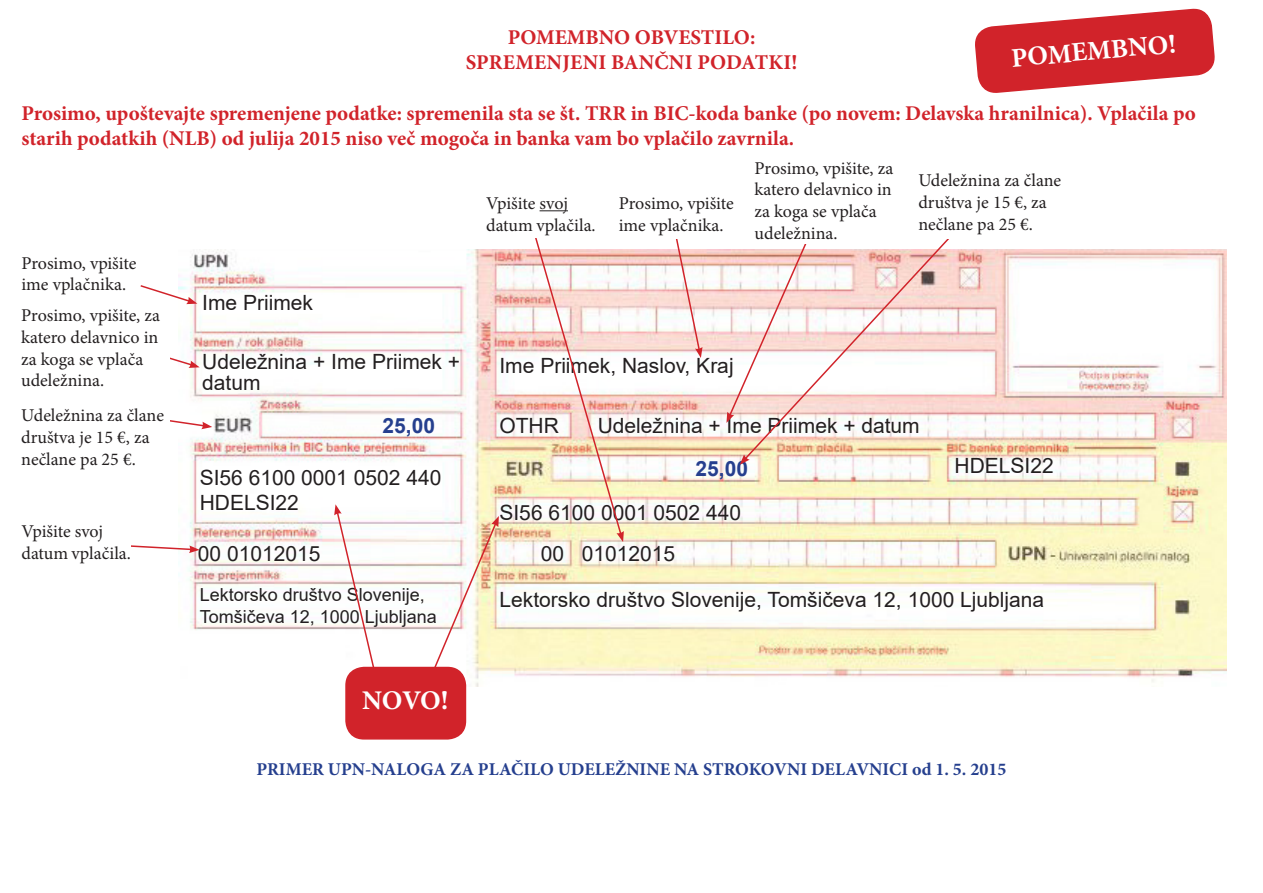
<style>
.page{position:relative;width:1263px;height:893px;background:#fff}
.page>*{position:absolute;margin:0;border:0;box-sizing:border-box;transform-origin:0 0}
.t1{font:700 27px "Minion Pro";color:#fff}
.t2{font:700 21px/25.2px "Minion Pro";color:#d1232a}
.t3{font:21px/21px "Arial";color:#231f20}
.t4{font:700 21px "Arial";color:#253f8e}
.t5{font:18px/21.6px "Minion Pro";color:#231f20}
.t6{font:700 18px "Minion Pro";color:#253f8e}
.t7{font:18px "Arial";color:#231f20}
</style>
<div class="page">
<img style="left:178px;top:249px;width:1049px;height:433px">
<svg style="left:140px;top:284px;width:57px;height:20px"></svg>
<svg style="left:673px;top:239px;width:29px;height:119px"></svg>
<svg style="left:131px;top:544px;width:69px;height:9px"></svg>
<svg style="left:170px;top:349px;width:30px;height:19px"></svg>
<svg style="left:334px;top:504px;width:50px;height:178px"></svg>
<svg style="left:418px;top:516px;width:81px;height:171px"></svg>
<svg style="left:726px;top:249px;width:17px;height:174px"></svg>
<svg style="left:743px;top:239px;width:227px;height:222px"></svg>
<svg style="left:740px;top:454px;width:10px;height:11px"></svg>
<svg style="left:170px;top:416px;width:42px;height:13px"></svg>
<div style="left:755px;top:161px;width:148px;height:83px;background:#fff"></div>
<svg style="left:531px;top:238px;width:93px;height:304px"></svg>
<svg style="left:540px;top:210px;width:28px;height:1px"></svg>
<svg style="left:975px;top:8px;width:240px;height:85px"></svg>
<div style="left:346px;top:667px;width:119px;height:72px;background:#d1232a;border-radius:18px"></div>
<div style="left:345px;top:667px;width:121px;height:73px;border:2px solid #d1232a;border-radius:18px"></div>
<p class="t2" style="left:508px;top:25px;width:249px">POMEMBNO OBVESTILO:</p>
<p class="t2" style="left:466px;top:50px;width:333px">SPREMENJENI BANČNI PODATKI!</p>
<p class="t2" style="left:21px;top:100px;width:1176px">Prosimo, upoštevajte spremenjene podatke: spremenila sta se št. TRR in BIC-koda banke (po novem: Delavska hranilnica). Vplačila po starih podatkih (NLB) od julija 2015 niso več mogoča in banka vam bo vplačilo zavrnila.</p>
<p class="t1" style="left:1010px;top:39px;width:167px;rotate:-5deg">POMEMBNO!</p>
<p class="t5" style="left:21px;top:252px;width:117px">Prosimo, vpišite ime vplačnika.</p>
<p class="t5" style="left:21px;top:305px;width:140px">Prosimo, vpišite, za katero delavnico in za koga se vplača udeležnina.</p>
<p class="t5" style="left:21px;top:405px;width:144px">Udeležnina za člane društva je 15 €, za nečlane pa 25 €.</p>
<p class="t5" style="left:21px;top:521px;width:111px">Vpišite svoj datum vplačila.</p>
<p class="t3" style="left:202px;top:291px;width:112px">Ime Priimek</p>
<p class="t3" style="left:202px;top:351px;width:259px">Udeležnina + Ime Priimek + datum</p>
<p class="t5" style="left:486px;top:193px;width:111px">Vpišite svoj datum vplačila.</p>
<p class="t5" style="left:619px;top:193px;width:117px">Prosimo, vpišite ime vplačnika.</p>
<p class="t5" style="left:755px;top:157px;width:140px">Prosimo, vpišite, za katero delavnico in za koga se vplača udeležnina.</p>
<p class="t5" style="left:918px;top:170px;width:144px">Udeležnina za člane društva je 15 €, za nečlane pa 25 €.</p>
<p class="t3" style="left:499px;top:355px;width:236px">Ime Priimek, Naslov, Kraj</p>
<p class="t3" style="left:499px;top:415px;width:61px">OTHR</p>
<p class="t3" style="left:598px;top:415px;width:324px">Udeležnina + Ime Priimek + datum</p>
<p class="t4" style="left:695px;top:454px;width:54px">25,00</p>
<p class="t4" style="left:382px;top:411px;width:54px">25,00</p>
<p class="t3" style="left:200px;top:466px;width:243px">SI56 6100 0001 0502 440</p>
<p class="t3" style="left:200px;top:492px;width:101px">HDELSI22</p>
<p class="t3" style="left:198px;top:543px;width:124px">00 01012015</p>
<p class="t3" style="left:541px;top:543px;width:136px">00 01012015</p>
<p class="t3" style="left:499px;top:502px;width:243px">SI56 6100 0001 0502 440</p>
<p class="t3" style="left:954px;top:455px;width:101px">HDELSI22</p>
<p class="t7" style="left:200px;top:583px;width:227px">Lektorsko društvo Slovenije,</p>
<p class="t3" style="left:499px;top:588px;width:546px">Lektorsko društvo Slovenije, Tomšičeva 12, 1000 Ljubljana</p>
<p class="t7" style="left:200px;top:604px;width:239px">Tomšičeva 12, 1000 Ljubljana</p>
<p class="t1" style="left:362px;top:681px;width:88px">NOVO!</p>
<p class="t6" style="left:256px;top:756px;width:751px">PRIMER UPN-NALOGA ZA PLAČILO UDELEŽNINE NA STROKOVNI DELAVNICI od 1. 5. 2015</p>
</div>
